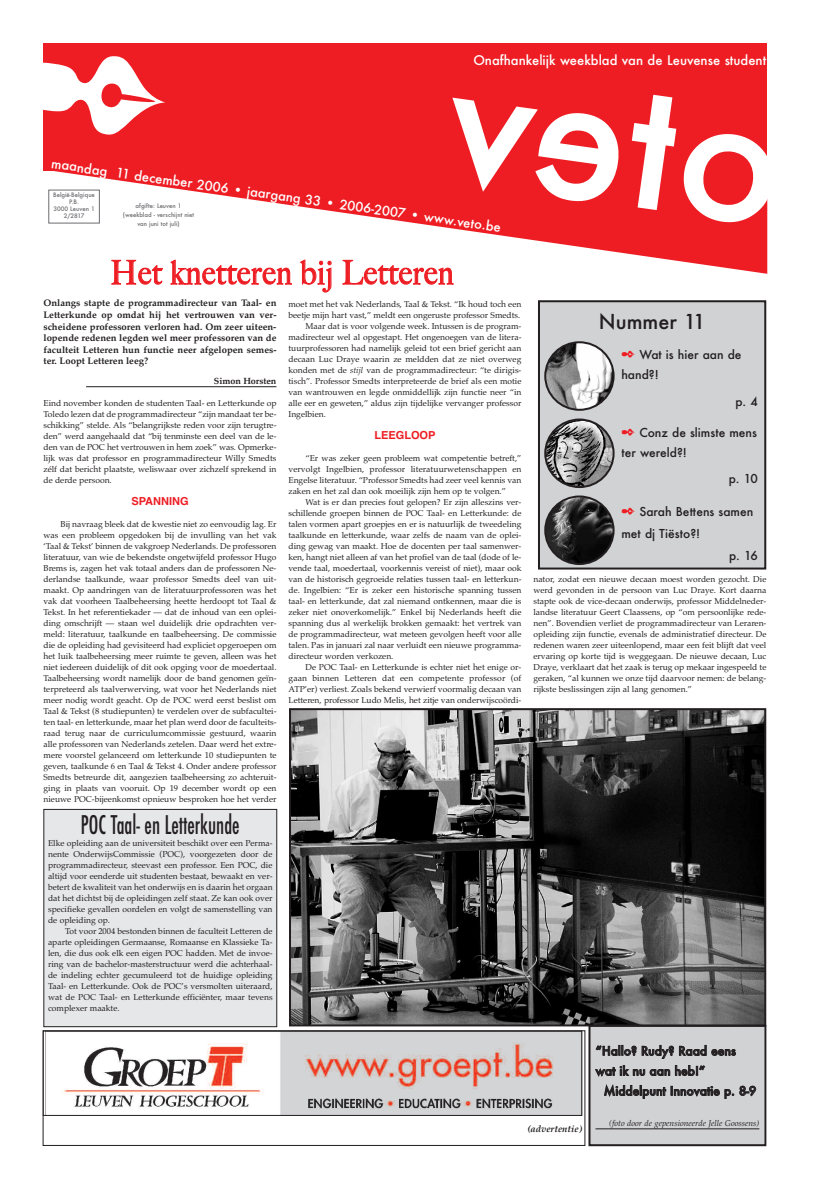
<style>
.page{position:relative;width:823px;height:1191px;background:#fff}
.page>*{position:absolute;margin:0;border:0;box-sizing:border-box;transform-origin:0 0}
.t1{font:500 33px "Big Caslon";letter-spacing:.03em;color:#ee1d23;scale:.9 1}
.t2{font:500 condensed 25px "Futura";color:#231f20;scale:.8 1}
.t3{font:500 20px "Futura";color:#231f20}
.t4{font:500 13px "Futura";color:#fff}
.t5{font:500 12px/20px "Futura";color:#231f20}
.t6{font:700 11px "Helvetica";color:#ee1d23}
.t7{font:700 9.5px/11.6px "Palatino";color:#231f20;text-align:justify}
.t8{font:italic 700 9.5px "Palatino";color:#231f20}
.t9{font:700 9px "Palatino";color:#231f20}
.t10{font:8.5px/11px "Palatino";color:#231f20;text-align:justify}
.t11{font:italic 8.5px "Palatino";color:#231f20}
.t12{font:500 6px/7px "Futura";color:#6c6d70;text-align:center}
.s1{font-style:italic}
.s2{color:#ee1d23}
</style>
<div class="page">
<hr style="left:86px;top:386px;width:190px;height:1px;background:#231f20">
<div style="left:539px;top:302px;width:224px;height:265px;background:#d1d2d4"></div>
<div style="left:537px;top:300px;width:228px;height:269px;border:2px solid #231f20"></div>
<div style="left:43px;top:1030px;width:542px;height:116px;border:1px solid #231f20"></div>
<div style="left:44px;top:43px;width:722px;height:128px;background:#ee1d23"></div>
<svg style="left:48px;top:171px;width:718px;height:103px"></svg>
<svg style="left:544px;top:341px;width:70px;height:70px"></svg>
<svg style="left:544px;top:418px;width:70px;height:70px"></svg>
<svg style="left:544px;top:495px;width:70px;height:70px"></svg>
<div style="left:590px;top:1027px;width:174px;height:117px;background:#d1d2d4"></div>
<hr style="left:595px;top:1128px;width:164px;height:1px;background:#231f20">
<div style="left:588px;top:1025px;width:178px;height:121px;border:2px solid #231f20"></div>
<img style="left:63px;top:1032px;width:516px;height:81px">
<div style="left:43px;top:1030px;width:538px;height:85px;border:1px solid #231f20"></div>
<div style="left:44px;top:809px;width:232px;height:217px;background:#e6e7e9"></div>
<div style="left:44px;top:809px;width:233px;height:218px;border:1px solid #231f20"></div>
<img style="left:292px;top:711px;width:470px;height:312px">
<div style="left:289px;top:708px;width:476px;height:318px;border:2px solid #231f20"></div>
<svg style="left:440px;top:93px;width:328px;height:135px"></svg>
<svg style="left:43px;top:44px;width:1px;height:98px"></svg>
<h3 class="t4" style="left:473px;top:52px;width:294px">Onafhankelijk weekblad van de Leuvense student</h3>
<h3 class="t4" style="left:52px;top:156px;width:455px;rotate:8deg">maandag 11 december 2006 • jaargang 33 • 2006-2007 • www.veto.be</h3>
<p class="t12" style="left:53px;top:192px;width:43px">België-Belgique<br>P.B.<br>3000 Leuven 1<br>2/2817</p>
<p class="t12" style="left:123px;top:201px;width:73px;line-height:9px">afgifte: Leuven 1 (weekblad - verschijnt niet van juni tot juli)</p>
<h1 class="t1" style="left:110px;top:253px;width:382px">Het knetteren bij Letteren</h1>
<p class="t7" style="left:43px;top:297px;width:234px">Onlangs stapte de programmadirecteur van Taal- en Letterkunde op omdat hij het vertrouwen van ver&shy;scheidene professoren verloren had. Om zeer uiteen&shy;lopende redenen legden wel meer professoren van de faculteit Letteren hun functie neer afgelopen semes&shy;ter. Loopt Letteren leeg?</p>
<p class="t9" style="left:214px;top:375px;width:64px">Simon Horsten</p>
<p class="t10" style="left:43px;top:397px;width:234px">Eind november konden de studenten Taal- en Letterkunde op Toledo lezen dat de programmadirecteur “zijn mandaat ter be&shy;schikking” stelde. Als “belangrijkste reden voor zijn terugtre&shy;den” werd aangehaald dat “bij tenminste een deel van de le&shy;den van de POC het vertrouwen in hem zoek” was. Opmerke&shy;lijk was dat professor en programmadirecteur Willy Smedts zélf dat bericht plaatste, weliswaar over zichzelf sprekend in de derde persoon.</p>
<p class="t6" style="left:131px;top:494px;width:59px">SPANNING</p>
<p class="t10" style="left:43px;top:518px;width:234px;text-indent:17px">Bij navraag bleek dat de kwestie niet zo eenvoudig lag. Er was een probleem opgedoken bij de invulling van het vak ‘Taal &amp; Tekst’ binnen de vakgroep Nederlands. De professoren literatuur, van wie de bekendste ongetwijfeld professor Hugo Brems is, zagen het vak totaal anders dan de professoren Ne&shy;derlandse taalkunde, waar professor Smedts deel van uit&shy;maakt. Op aandringen van de literatuurprofessoren was het vak dat voorheen Taalbeheersing heette herdoopt tot Taal &amp; Tekst. In het referentiekader — dat de inhoud van een oplei&shy;ding omschrijft — staan wel duidelijk drie opdrachten ver&shy;meld: literatuur, taalkunde en taalbeheersing. De commissie die de opleiding had gevisiteerd had expliciet opgeroepen om het luik taalbeheersing meer ruimte te geven, alleen was het niet iedereen duidelijk of dit ook opging voor de moedertaal.<br>Taalbeheersing wordt namelijk door de band genomen geïn&shy;terpreteerd als taalverwerving, wat voor het Nederlands niet meer nodig wordt geacht. Op de POC werd eerst beslist om Taal &amp; Tekst (8 studiepunten) te verdelen over de subfacultei&shy;ten taal- en letterkunde, maar het plan werd door de faculteits&shy;raad terug naar de curriculumcommissie gestuurd, waarin alle professoren van Nederlands zetelen. Daar werd het extre&shy;mere voorstel gelanceerd om letterkunde 10 studiepunten te geven, taalkunde 6 en Taal &amp; Tekst 4. Onder andere professor Smedts betreurde dit, aangezien taalbeheersing zo achteruit&shy;ging in plaats van vooruit. Op 19 december wordt op een nieuwe POC-bijeenkomst opnieuw besproken hoe het verder</p>
<h2 class="t2" style="left:81px;top:811px;width:200px">POC Taal- en Letterkunde</h2>
<p class="t10" style="left:48px;top:837px;width:226px">Elke opleiding aan de universiteit beschikt over een Perma&shy;nente OnderwijsCommissie (POC), voorgezeten door de programmadirecteur, steevast een professor. Een POC, die altijd voor eenderde uit studenten bestaat, bewaakt en ver&shy;betert de kwaliteit van het onderwijs en is daarin het orgaan dat het dichtst bij de opleidingen zelf staat. Ze kan ook over specifieke gevallen oordelen en volgt de samenstelling van de opleiding op.</p>
<p class="t10" style="left:48px;top:925px;width:226px;text-indent:17px">Tot voor 2004 bestonden binnen de faculteit Letteren de aparte opleidingen Germaanse, Romaanse en Klassieke Ta&shy;len, die dus ook elk een eigen POC hadden. Met de invoe&shy;ring van de bachelor-masterstructuur werd die achterhaal&shy;de indeling echter gecumuleerd tot de huidige opleiding Taal- en Letterkunde. Ook de POC’s versmolten uiteraard, wat de POC Taal- en Letterkunde efficiënter, maar tevens complexer maakte.</p>
<p class="t10" style="left:288px;top:298px;width:234px">moet met het vak Nederlands, Taal &amp; Tekst. “Ik houd toch een</p>
<p class="t10" style="left:288px;top:309px;width:233px">beetje mijn hart vast,” meldt een ongeruste professor Smedts.</p>
<p class="t10" style="left:305px;top:320px;width:217px">Maar dat is voor volgende week. Intussen is de program-</p>
<p class="t10" style="left:288px;top:331px;width:234px">madirecteur wel al opgestapt. Het ongenoegen van de litera-</p>
<p class="t10" style="left:288px;top:342px;width:234px">tuurprofessoren had namelijk geleid tot een brief gericht aan</p>
<p class="t10" style="left:288px;top:353px;width:234px">decaan Luc Draye waarin ze meldden dat ze niet overweg</p>
<p class="t10" style="left:288px;top:364px;width:234px">konden met de <span class="s1">stijl</span> van de programmadirecteur: “te dirigis-</p>
<p class="t10" style="left:288px;top:375px;width:234px">tisch”. Professor Smedts interpreteerde de brief als een motie</p>
<p class="t10" style="left:288px;top:386px;width:234px">van wantrouwen en legde onmiddellijk zijn functie neer “in</p>
<p class="t10" style="left:288px;top:397px;width:234px">alle eer en geweten,” aldus zijn tijdelijke vervanger professor</p>
<p class="t10" style="left:288px;top:408px;width:39px">Ingelbien.</p>
<p class="t6" style="left:374px;top:428px;width:63px">LEEGLOOP</p>
<p class="t10" style="left:288px;top:452px;width:234px;text-indent:17px">“Er was zeker geen probleem wat competentie betreft,” vervolgt Ingelbien, professor literatuurwetenschappen en Engelse literatuur. “Professor Smedts had zeer veel kennis van zaken en het zal dan ook moeilijk zijn hem op te volgen.”</p>
<p class="t10" style="left:288px;top:496px;width:234px;text-indent:17px">Wat is er dan precies fout gelopen? Er zijn alleszins ver&shy;schillende groepen binnen de POC Taal- en Letterkunde: de talen vormen apart groepjes en er is natuurlijk de tweedeling taalkunde en letterkunde, waar zelfs de naam van de oplei&shy;ding gewag van maakt. Hoe de docenten per taal samenwer&shy;ken, hangt niet alleen af van het profiel van de taal (dode of le&shy;vende taal, moedertaal, voorkennis vereist of niet), maar ook van de historisch gegroeide relaties tussen taal- en letterkun&shy;de. Ingelbien: “Er is zeker een historische spanning tussen taal- en letterkunde, dat zal niemand ontkennen, maar die is zeker niet onoverkomelijk.” Enkel bij Nederlands heeft die spanning dus al werkelijk brokken gemaakt: het vertrek van de programmadirecteur, wat meteen gevolgen heeft voor alle talen. Pas in januari zal naar verluidt een nieuwe programma&shy;directeur worden verkozen.</p>
<p class="t10" style="left:288px;top:661px;width:234px;text-indent:17px">De POC Taal- en Letterkunde is echter niet het enige or&shy;gaan binnen Letteren dat een competente professor (of ATP’er) verliest. Zoals bekend verwierf voormalig decaan van Letteren, professor Ludo Melis, het zitje van onderwijscoördi-</p>
<h3 class="t3" style="left:598px;top:310px;width:108px">Nummer 11</h3>
<h3 class="t5" style="left:621px;top:345px;width:122px"><span class="s2">✒</span> Wat is hier aan de hand?!</h3>
<h3 class="t5" style="left:735px;top:391px;width:24px">p. 4</h3>
<h3 class="t5" style="left:621px;top:422px;width:137px"><span class="s2">✒</span> Conz de slimste mens ter wereld?!</h3>
<h3 class="t5" style="left:728px;top:468px;width:31px">p. 10</h3>
<h3 class="t5" style="left:621px;top:501px;width:133px"><span class="s2">✒</span> Sarah Bettens samen</h3>
<h3 class="t5" style="left:621px;top:523px;width:80px">met dj Tiësto?!</h3>
<h3 class="t5" style="left:728px;top:545px;width:30px">p. 16</h3>
<p class="t10" style="left:533px;top:573px;width:234px">nator, zodat een nieuwe decaan moest worden gezocht. Die werd gevonden in de persoon van Luc Draye. Kort daarna stapte ook de vice-decaan onderwijs, professor Middelneder&shy;landse literatuur Geert Claassens, op “om persoonlijke rede&shy;nen”. Bovendien verliet de programmadirecteur van Leraren&shy;opleiding zijn functie, evenals de administratief directeur. De redenen waren zeer uiteenlopend, maar een feit blijft dat veel ervaring op korte tijd is weggegaan. De nieuwe decaan, Luc Draye, verklaart dat het zaak is terug op mekaar ingespeeld te geraken, “al kunnen we onze tijd daarvoor nemen: de belang&shy;rijkste beslissingen zijn al lang genomen.”</p>
<p class="t8" style="left:527px;top:1123px;width:56px">(advertentie)</p>
<h3 class="t5" style="left:595px;top:1041px;width:142px">“Hallo? Rudy? Raad eens wat ik nu aan heb!”</h3>
<h3 class="t5" style="left:603px;top:1081px;width:154px">Middelpunt Innovatie p. 8-9</h3>
<p class="t11" style="left:609px;top:1117px;width:152px">(foto door de gepensioneerde Jelle Goossens)</p>
</div>
